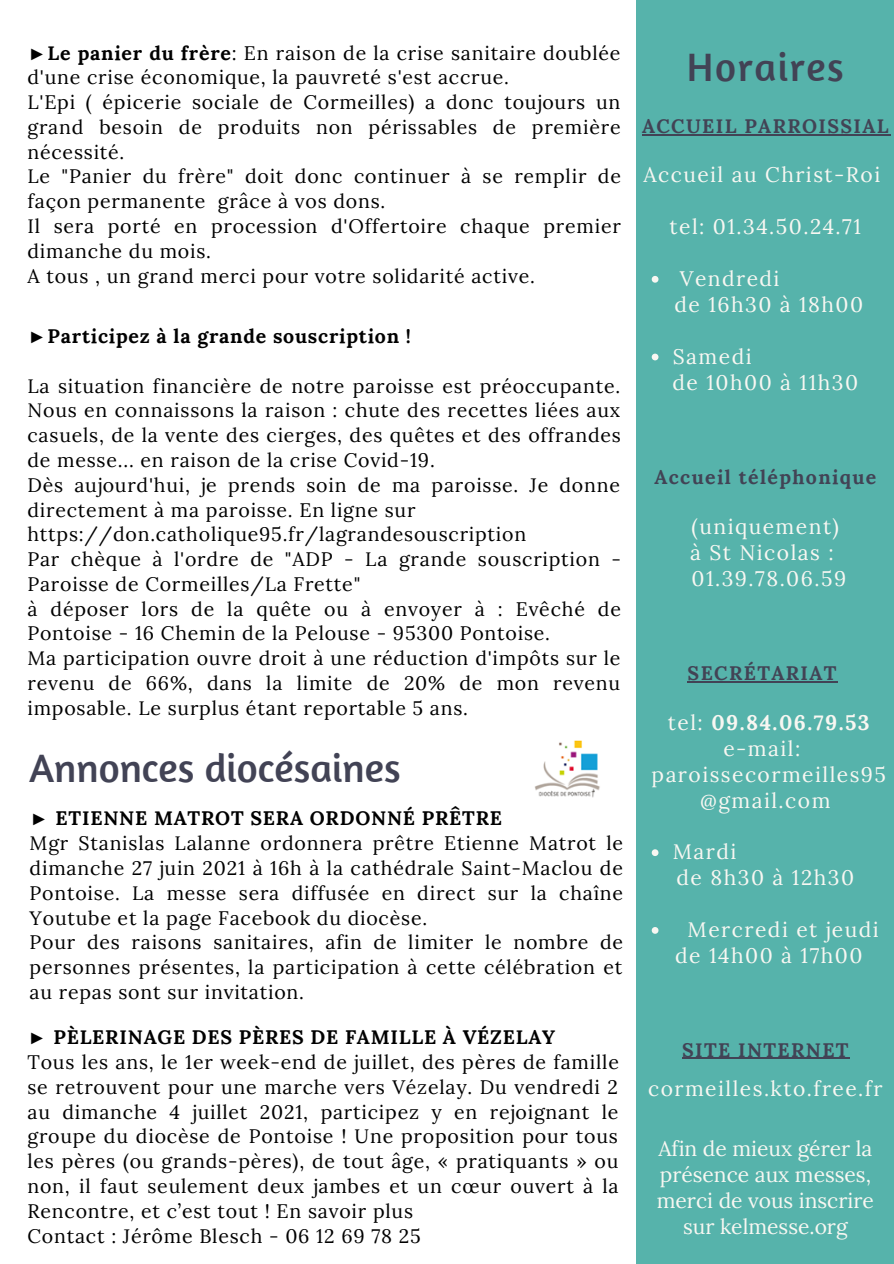
<style>
.page{position:relative;width:894px;height:1264px;background:#fff}
.page>*{position:absolute;margin:0;border:0;box-sizing:border-box;transform-origin:0 0}
.t1{font:40.5px "Amaranth";color:#424355}
.t2{font:40.5px "Amaranth";letter-spacing:.04em;color:#424355}
.t3{font:21px/26px "Lora";letter-spacing:.07em;color:#f8f7f2}
.t4{font:21px/26px "Lora";color:#f8f7f2;text-align:center}
.t5{font:700 21px "Lora";letter-spacing:.07em;color:#f8f7f2}
.t6{font:19.5px/24.8px "Lora";letter-spacing:.04em;color:#000;text-align:justify}
.t7{font:700 19.5px "Lora";letter-spacing:.04em;color:#000}
.t8{font:700 19.5px "Lora";letter-spacing:.07em;color:#424355}
.s1{font-family:"Liberation Serif"}
.s2{font-weight:700}
.s3{font-family:"Liberation Serif";font-weight:400}
.s4{font-weight:400}
</style>
<div class="page">
<div style="left:636px;top:0;width:257px;height:1263px;background:#56b3ab"></div>
<svg style="left:651px;top:276px;width:7px;height:7px"></svg>
<svg style="left:651px;top:353px;width:7px;height:7px"></svg>
<svg style="left:651px;top:849px;width:7px;height:7px"></svg>
<svg style="left:651px;top:927px;width:7px;height:6px"></svg>
<hr style="left:642px;top:134px;width:247px;height:1px;background:#424355">
<hr style="left:687px;top:681px;width:150px;height:1px;background:#424355">
<hr style="left:682px;top:1057px;width:167px;height:1px;background:#424355">
<img style="left:535px;top:740px;width:65px;height:58px">
<p class="t6" style="left:27px;top:40px;width:594px"><span class="s1">►</span><span class="s2">Le panier du frère</span>: En raison de la crise sanitaire doublée d'une crise économique, la pauvreté s'est accrue.</p>
<p class="t6" style="left:27px;top:90px;width:594px">L'Epi ( épicerie sociale de Cormeilles) a donc toujours un grand besoin de produits non périssables de première nécessité.</p>
<p class="t6" style="left:27px;top:164px;width:594px">Le "Panier du frère" doit donc continuer à se remplir de façon permanente grâce à vos dons.</p>
<p class="t6" style="left:27px;top:213px;width:594px">Il sera porté en procession d'Offertoire chaque premier dimanche du mois.</p>
<p class="t6" style="left:27px;top:263px;width:508px">A tous , un grand merci pour votre solidarité active.</p>
<p class="t7" style="left:27px;top:323px;width:385px"><span class="s3">►</span>Participez à la grande souscription !</p>
<p class="t6" style="left:27px;top:373px;width:594px">La situation financière de notre paroisse est préoccupante.<br>Nous en connaissons la raison : chute des recettes liées aux casuels, de la vente des cierges, des quêtes et des offrandes de messe... en raison de la crise Covid-19.</p>
<p class="t6" style="left:27px;top:472px;width:594px">Dès aujourd'hui, je prends soin de ma paroisse. Je donne directement à ma paroisse. En ligne sur</p>
<p class="t6" style="left:27px;top:522px;width:500px">https://don.catholique95.fr/lagrandesouscription</p>
<p class="t6" style="left:27px;top:546px;width:595px">Par chèque à l'ordre de "ADP - La grande souscription -<br>Paroisse de Cormeilles/La Frette"</p>
<p class="t6" style="left:27px;top:596px;width:594px">à déposer lors de la quête ou à envoyer à : Evêché de<br>Pontoise - 16 Chemin de la Pelouse - 95300 Pontoise.</p>
<p class="t6" style="left:27px;top:645px;width:594px">Ma participation ouvre droit à une réduction d'impôts sur le revenu de 66%, dans la limite de 20% de mon revenu imposable. Le surplus étant reportable 5 ans.</p>
<p class="t1" style="left:30px;top:742px;width:372px">Annonces diocésaines</p>
<p class="t7" style="left:30px;top:805px;width:474px"><span class="s3">►</span> ETIENNE MATROT SERA ORDONNÉ PRÊTRE</p>
<p class="t6" style="left:30px;top:830px;width:595px">Mgr Stanislas Lalanne ordonnera prêtre Etienne Matrot le dimanche 27 juin 2021 à 16h à la cathédrale Saint-Maclou de Pontoise. La messe sera diffusée en direct sur la chaîne Youtube et la page Facebook du diocèse.</p>
<p class="t6" style="left:30px;top:929px;width:595px">Pour des raisons sanitaires, afin de limiter le nombre de personnes présentes, la participation à cette célébration et au repas sont sur invitation.</p>
<p class="t7" style="left:27px;top:1024px;width:529px"><span class="s3">►</span> PÈLERINAGE DES PÈRES DE FAMILLE À VÉZELAY</p>
<p class="t6" style="left:27px;top:1049px;width:592px">Tous les ans, le 1er week-end de juillet, des pères de famille se retrouvent pour une marche vers Vézelay. Du vendredi 2 au dimanche 4 juillet 2021, participez y en rejoignant le groupe du diocèse de Pontoise ! Une proposition pour tous les pères (ou grands-pères), de tout âge, « pratiquants » ou non, il faut seulement deux jambes et un cœur ouvert à la Rencontre, et c’est tout ! En savoir plus</p>
<p class="t6" style="left:27px;top:1223px;width:394px">Contact : Jérôme Blesch - 06 12 69 78 25</p>
<p class="t2" style="left:686px;top:41px;width:158px">Horaires</p>
<p class="t8" style="left:642px;top:113px;width:248px">ACCUEIL PARROISSIAL</p>
<p class="t3" style="left:643px;top:162px;width:238px">Accueil au Christ-Roi</p>
<p class="t3" style="left:669px;top:213px;width:193px">tel: 01.34.50.24.71</p>
<p class="t3" style="left:679px;top:265px;width:101px">Vendredi</p>
<p class="t3" style="left:674px;top:291px;width:190px">de 16h30 à 18h00</p>
<p class="t3" style="left:672px;top:343px;width:80px">Samedi</p>
<p class="t3" style="left:672px;top:369px;width:187px">de 10h00 à 11h30</p>
<p class="t8" style="left:654px;top:464px;width:223px">Accueil téléphonique</p>
<p class="t3" style="left:691px;top:513px;width:149px">(uniquement)</p>
<p class="t3" style="left:689px;top:539px;width:158px">à St Nicolas :<br>01.39.78.06.59</p>
<p class="t8" style="left:687px;top:660px;width:150px">SECRÉTARIAT</p>
<p class="t5" style="left:667px;top:708px;width:203px"><span class="s4">tel:</span> 09.84.06.79.53</p>
<p class="t3" style="left:723px;top:735px;width:78px">e-mail:</p>
<p class="t3" style="left:651px;top:761px;width:236px">paroissecormeilles95</p>
<p class="t3" style="left:700px;top:787px;width:132px">@gmail.com</p>
<p class="t3" style="left:672px;top:838px;width:65px">Mardi</p>
<p class="t3" style="left:676px;top:864px;width:179px">de 8h30 à 12h30</p>
<p class="t3" style="left:687px;top:916px;width:192px">Mercredi et jeudi</p>
<p class="t3" style="left:675px;top:942px;width:189px">de 14h00 à 17h00</p>
<p class="t8" style="left:682px;top:1036px;width:168px">SITE INTERNET</p>
<p class="t3" style="left:647px;top:1075px;width:236px">cormeilles.kto.free.fr</p>
<p class="t4" style="left:656px;top:1135px;width:219px">Afin de mieux gérer la présence aux messes, merci de vous inscrire sur kelmesse.org</p>
</div>
